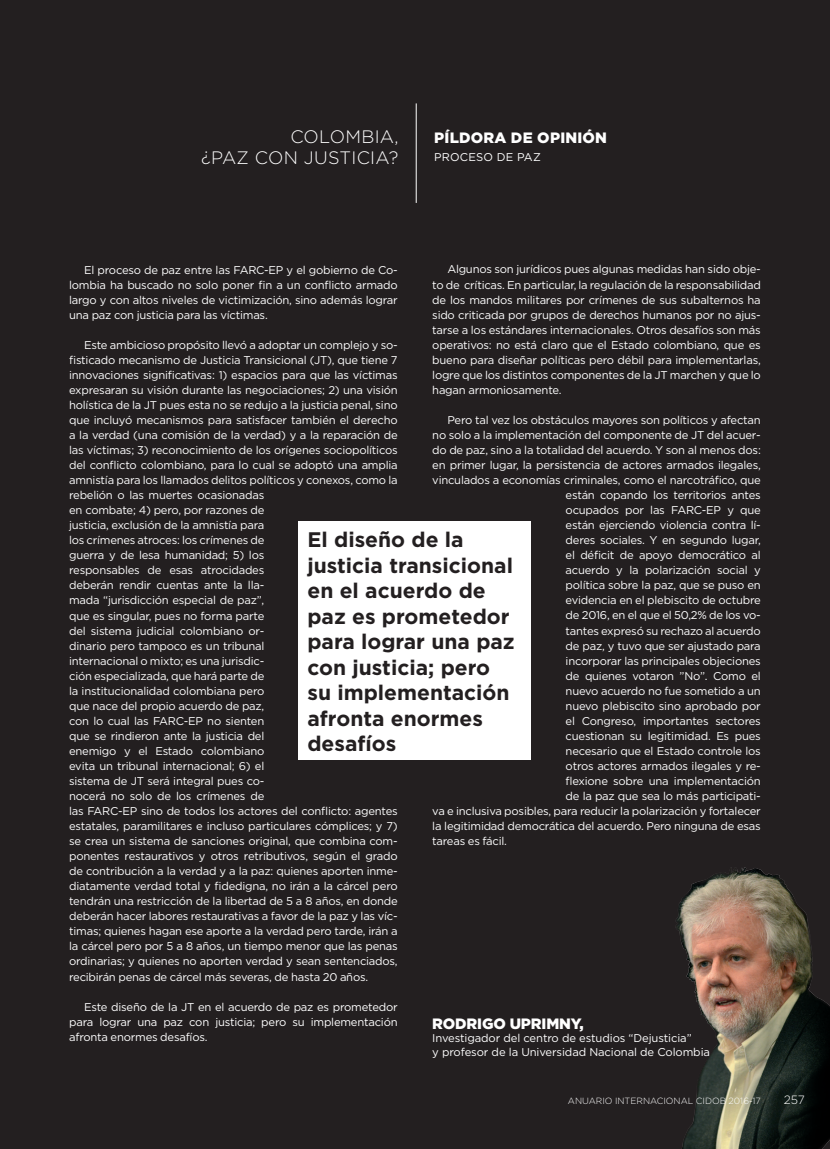
<style>
.page{position:relative;width:830px;height:1149px;background:#fff}
.page>*{position:absolute;margin:0;border:0;box-sizing:border-box;transform-origin:0 0}
.t1{font:700 21px/25.5px "Gotham";color:#231f20}
.t2{font:300 18px/21.6px "Gotham";letter-spacing:.015em;color:#fff;text-align:right}
.t3{font:900 15px "Gotham";color:#fff}
.t4{font:300 12px "Gotham";color:#fff}
.t5{font:11.25px/15px "Gotham";letter-spacing:-.02em;color:#fff;text-align:justify}
.t6{font:11.25px "Gotham";letter-spacing:.015em;color:#fff}
.t7{font:300 9px "Gotham";color:#fff}
</style>
<div class="page">
<div style="left:0;top:0;width:829px;height:1148px;background:#231f20"></div>
<img style="left:675px;top:867px;width:154px;height:281px">
<hr style="left:415px;top:103px;width:1px;height:100px;background:#fff">
<div style="left:299px;top:521px;width:232px;height:238px;background:#fff"></div>
<h2 class="t2" style="left:201px;top:125px;width:199px">COLOMBIA,<br>¿PAZ CON JUSTICIA?</h2>
<h3 class="t3" style="left:434px;top:128px;width:174px">PÍLDORA DE OPINIÓN</h3>
<p class="t6" style="left:434px;top:150px;width:108px">PROCESO DE PAZ</p>
<p class="t5" style="left:432px;top:262px;width:330px;text-indent:15px">Algunos son jurídicos pues algunas medidas han sido obje&shy;to de críticas. En particular, la regulación de la responsabilidad de los mandos militares por crímenes de sus subalternos ha sido criticada por grupos de derechos humanos por no ajus&shy;tarse a los estándares internacionales. Otros desafíos son más operativos: no está claro que el Estado colombiano, que es bueno para diseñar políticas pero débil para implementarlas, logre que los distintos componentes de la JT marchen y que lo hagan armoniosamente.</p>
<p class="t5" style="left:447px;top:412px;width:315px">Pero tal vez los obstáculos mayores son políticos y afectan</p>
<p class="t5" style="left:432px;top:427px;width:330px">no solo a la implementación del componente de JT del acuer-</p>
<p class="t5" style="left:432px;top:442px;width:330px">do de paz, sino a la totalidad del acuerdo. Y son al menos dos:</p>
<p class="t5" style="left:432px;top:457px;width:330px">en primer lugar, la persistencia de actores armados ilegales,</p>
<p class="t5" style="left:432px;top:472px;width:330px">vinculados a economías criminales, como el narcotráfico, que</p>
<p class="t5" style="left:565px;top:487px;width:196px">están copando los territorios antes</p>
<p class="t5" style="left:565px;top:502px;width:196px">ocupados por las FARC-EP y que</p>
<p class="t5" style="left:565px;top:517px;width:196px">están ejerciendo violencia contra lí-</p>
<p class="t5" style="left:565px;top:532px;width:196px">deres sociales. Y en segundo lugar,</p>
<p class="t5" style="left:565px;top:547px;width:196px">el déficit de apoyo democrático al</p>
<p class="t5" style="left:565px;top:562px;width:196px">acuerdo y la polarización social y</p>
<p class="t5" style="left:565px;top:577px;width:196px">política sobre la paz, que se puso en</p>
<p class="t5" style="left:565px;top:592px;width:196px">evidencia en el plebiscito de octubre</p>
<p class="t5" style="left:565px;top:607px;width:196px">de 2016, en el que el 50,2% de los vo-</p>
<p class="t5" style="left:565px;top:622px;width:196px">tantes expresó su rechazo al acuerdo</p>
<p class="t5" style="left:565px;top:637px;width:196px">de paz, y tuvo que ser ajustado para</p>
<p class="t5" style="left:565px;top:652px;width:196px">incorporar las principales objeciones</p>
<p class="t5" style="left:565px;top:667px;width:196px">de quienes votaron ”No”. Como el</p>
<p class="t5" style="left:565px;top:682px;width:196px">nuevo acuerdo no fue sometido a un</p>
<p class="t5" style="left:565px;top:697px;width:196px">nuevo plebiscito sino aprobado por</p>
<p class="t5" style="left:565px;top:712px;width:196px">el Congreso, importantes sectores</p>
<p class="t5" style="left:565px;top:727px;width:197px">cuestionan su legitimidad. Es pues</p>
<p class="t5" style="left:565px;top:743px;width:196px">necesario que el Estado controle los</p>
<p class="t5" style="left:565px;top:758px;width:196px">otros actores armados ilegales y re-</p>
<p class="t5" style="left:565px;top:773px;width:196px">flexione sobre una implementación</p>
<p class="t5" style="left:565px;top:788px;width:196px">de la paz que sea lo más participati-</p>
<p class="t5" style="left:432px;top:803px;width:330px">va e inclusiva posibles, para reducir la polarización y fortalecer</p>
<p class="t5" style="left:432px;top:818px;width:330px">la legitimidad democrática del acuerdo. Pero ninguna de esas</p>
<p class="t5" style="left:432px;top:833px;width:76px">tareas es fácil.</p>
<p class="t5" style="left:69px;top:262px;width:330px;text-indent:15px">El proceso de paz entre las FARC-EP y el gobierno de Co&shy;lombia ha buscado no solo poner fin a un conflicto armado largo y con altos niveles de victimización, sino además lograr una paz con justicia para las víctimas.</p>
<p class="t5" style="left:69px;top:337px;width:330px;text-align:left;text-indent:15px">Este ambicioso propósito llevó a adoptar un complejo y so&shy;fisticado mecanismo de Justicia Transicional (JT), que tiene 7 innovaciones significativas: 1) espacios para que las víctimas expresaran su visión durante las negociaciones; 2) una visión holística de la JT pues esta no se redujo a la justicia penal, sino que incluyó mecanismos para satisfacer también el derecho a la verdad (una comisión de la verdad) y a la reparación de las víctimas; 3) reconocimiento de los orígenes sociopolíticos del conflicto colombiano, para lo cual se adoptó una amplia amnistía para los llamados delitos políticos y conexos, como la rebelión o las muertes ocasionadas<br>en combate; 4) pero, por razones de<br>justicia, exclusión de la amnistía para<br>los crímenes atroces: los crímenes de<br>guerra y de lesa humanidad; 5) los<br>responsables de esas atrocidades<br>deberán rendir cuentas ante la lla-<br>mada “jurisdicción especial de paz”,<br>que es singular, pues no forma parte<br>del sistema judicial colombiano or-<br>dinario pero tampoco es un tribunal<br>internacional o mixto; es una jurisdic-<br>ción especializada, que hará parte de<br>la institucionalidad colombiana pero<br>que nace del propio acuerdo de paz,<br>con lo cual las FARC-EP no sienten<br>que se rindieron ante la justicia del<br>enemigo y el Estado colombiano<br>evita un tribunal internacional; 6) el<br>sistema de JT será integral pues co-<br>nocerá no solo de los crímenes de<br>las FARC-EP sino de todos los actores del conflicto: agentes estatales, paramilitares e incluso particulares cómplices; y 7) se crea un sistema de sanciones original, que combina com&shy;ponentes restaurativos y otros retributivos, según el grado de contribución a la verdad y a la paz: quienes aporten inme&shy;diatamente verdad total y fidedigna, no irán a la cárcel pero tendrán una restricción de la libertad de 5 a 8 años, en donde deberán hacer labores restaurativas a favor de la paz y las víc&shy;timas; quienes hagan ese aporte a la verdad pero tarde, irán a la cárcel pero por 5 a 8 años, un tiempo menor que las penas ordinarias; y quienes no aporten verdad y sean sentenciados, recibirán penas de cárcel más severas, de hasta 20 años.</p>
<p class="t5" style="left:69px;top:998px;width:330px;text-indent:15px">Este diseño de la JT en el acuerdo de paz es prometedor para lograr una paz con justicia; pero su implementación afronta enormes desafíos.</p>
<h1 class="t1" style="left:307px;top:526px;width:209px">El diseño de la justicia transicional en el acuerdo de paz es prometedor para lograr una paz con justicia; pero su implementación afronta enormes desafíos</h1>
<h3 class="t3" style="left:432px;top:1012px;width:153px">RODRIGO UPRIMNY,</h3>
<p class="t5" style="left:432px;top:1030px;width:279px;line-height:13.5px">Investigador del centro de estudios “Dejusticia”<br>y profesor de la Universidad Nacional de Colombia</p>
<p class="t7" style="left:567px;top:1094px;width:194px">ANUARIO INTERNACIONAL CIDOB 2016-17</p>
<p class="t4" style="left:783px;top:1091px;width:23px">257</p>
</div>
